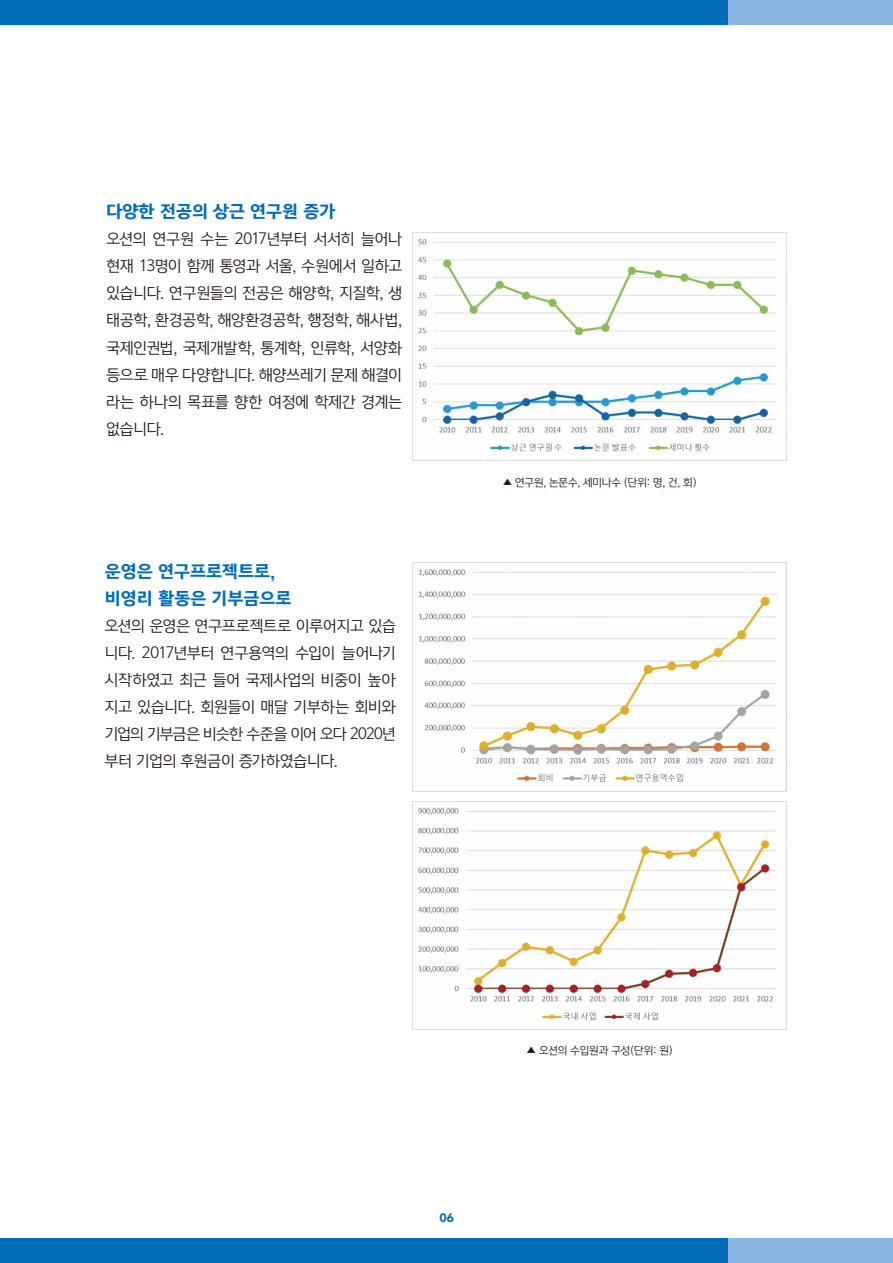
<style>
.page{position:relative;width:893px;height:1263px;background:#fff}
.page>*{position:absolute;margin:0;border:0;box-sizing:border-box;transform-origin:0 0}
.t1{font:16.5px/27px "Yoon Gothic Pro 785";color:#006db9}
.t2{font:15px/27px "Yoon Gothic Pro 745";letter-spacing:-.01em;color:#221815;text-align:justify}
.t3{font:10.5px "Yoon Gothic Pro 745";letter-spacing:-.01em;color:#221815}
.t4{font:700 10.5px "Gmarket Sans";color:#006db9}
</style>
<div class="page">
<div style="left:329px;top:1238px;width:564px;height:25px;background:#89b5e1"></div>
<div style="left:0;top:1238px;width:728px;height:25px;background:#006db9"></div>
<div style="left:329px;top:0;width:564px;height:25px;background:#89b5e1"></div>
<div style="left:0;top:0;width:728px;height:25px;background:#006db9"></div>
<img style="left:413px;top:232px;width:374px;height:228px">
<img style="left:413px;top:562px;width:374px;height:229px">
<img style="left:413px;top:801px;width:374px;height:229px">
<p class="t1" style="left:106px;top:198px;width:230px">다양한 전공의 상근 연구원 증가</p>
<p class="t2" style="left:106px;top:226px;width:297px">오션의 연구원 수는 2017년부터 서서히 늘어나 현재 13명이 함께 통영과 서울, 수원에서 일하고 있습니다. 연구원들의 전공은 해양학, 지질학, 생 태공학, 환경공학, 해양환경공학, 행정학, 해사법, 국제인권법, 국제개발학, 통계학, 인류학, 서양화 등으로 매우 다양합니다. 해양쓰레기 문제 해결이 라는 하나의 목표를 향한 여정에 학제간 경계는 없습니다.</p>
<p class="t1" style="left:105px;top:557px;width:188px">운영은 연구프로젝트로, 비영리 활동은 기부금으로</p>
<p class="t2" style="left:105px;top:612px;width:292px">오션의 운영은 연구프로젝트로 이루어지고 있습 니다. 2017년부터 연구용역의 수입이 늘어나기 시작하였고 최근 들어 국제사업의 비중이 높아 지고 있습니다. 회원들이 매달 기부하는 회비와 기업의 기부금은 비슷한 수준을 이어 오다 2020년 부터 기업의 후원금이 증가하였습니다.</p>
<p class="t3" style="left:503px;top:475px;width:196px">▲ 연구원, 논문수, 세미나수 (단위: 명, 건, 회)</p>
<p class="t4" style="left:439px;top:1212px;width:16px">06</p>
<p class="t3" style="left:527px;top:1043px;width:148px">▲ 오션의 수입원과 구성(단위: 원)</p>
</div>
